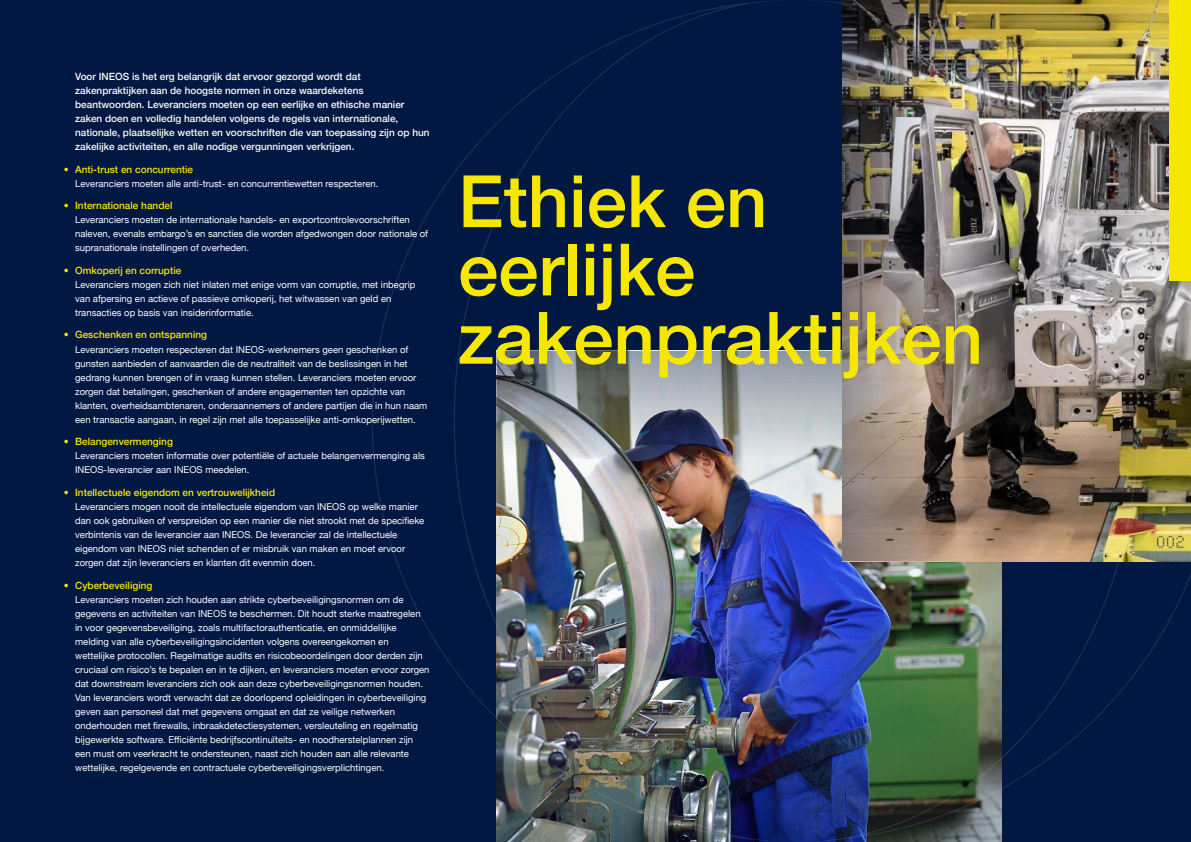
<style>
.page{position:relative;width:1191px;height:842px;background:#001842}
.page>*{position:absolute;margin:0;border:0;box-sizing:border-box;transform-origin:0 0}
.Body_-_Dark{font:500 72.3px/68.3px "Helvetica Neue";color:#f6e700}
.Body_-_Dark-2{font:500 10px/14px "Helvetica Neue";color:#fafafa}
.Body_-_Light{font:500 10px "Helvetica Neue";color:#f6e700}
.body_white_3mm_spacing{font:9.5px/14px "Helvetica Neue";color:#fff}
</style>
<div class="page">
<img style="left:372px;top:1px;width:819px;height:841px">
<img style="left:842px;top:0;width:349px;height:561px">
<p class="Body_-_Dark-2" style="left:75px;top:69px;width:356px">Voor INEOS is het erg belangrijk dat ervoor gezorgd wordt dat zakenpraktijken aan de hoogste normen in onze waardeketens beantwoorden. Leveranciers moeten op een eerlijke en ethische manier zaken doen en volledig handelen volgens de regels van internationale, nationale, plaatselijke wetten en voorschriften die van toepassing zijn op hun zakelijke activiteiten, en alle nodige vergunningen verkrijgen.</p>
<p class="Body_-_Light" style="left:64px;top:161px;width:131px">• Anti-trust en concurrentie</p>
<p class="body_white_3mm_spacing" style="left:75px;top:177px;width:305px">Leveranciers moeten alle anti-trust- en concurrentiewetten respecteren.</p>
<p class="Body_-_Light" style="left:64px;top:198px;width:110px">• Internationale handel</p>
<p class="body_white_3mm_spacing" style="left:75px;top:213px;width:354px">Leveranciers moeten de internationale handels- en exportcontrolevoorschriften naleven, evenals embargo’s en sancties die worden afgedwongen door nationale of supranationale instellingen of overheden.</p>
<p class="Body_-_Light" style="left:64px;top:262px;width:119px">• Omkoperij en corruptie</p>
<p class="body_white_3mm_spacing" style="left:75px;top:278px;width:342px">Leveranciers mogen zich niet inlaten met enige vorm van corruptie, met inbegrip van afpersing en actieve of passieve omkoperij, het witwassen van geld en transacties op basis van insiderinformatie.</p>
<p class="Body_-_Light" style="left:64px;top:327px;width:145px">• Geschenken en ontspanning</p>
<p class="body_white_3mm_spacing" style="left:75px;top:343px;width:354px">Leveranciers moeten respecteren dat INEOS-werknemers geen geschenken of gunsten aanbieden of aanvaarden die de neutraliteit van de beslissingen in het gedrang kunnen brengen of in vraag kunnen stellen. Leveranciers moeten ervoor zorgen dat betalingen, geschenken of andere engagementen ten opzichte van klanten, overheidsambtenaren, onderaannemers of andere partijen die in hun naam een transactie aangaan, in regel zijn met alle toepasselijke anti-omkoperijwetten.</p>
<p class="Body_-_Light" style="left:64px;top:434px;width:111px">• Belangenvermenging</p>
<p class="body_white_3mm_spacing" style="left:75px;top:449px;width:351px">Leveranciers moeten informatie over potentiële of actuele belangenvermenging als<br>INEOS-leverancier aan INEOS meedelen.</p>
<p class="Body_-_Light" style="left:64px;top:484px;width:213px">• Intellectuele eigendom en vertrouwelijkheid</p>
<p class="body_white_3mm_spacing" style="left:75px;top:500px;width:351px">Leveranciers mogen nooit de intellectuele eigendom van INEOS op welke manier dan ook gebruiken of verspreiden op een manier die niet strookt met de specifieke verbintenis van de leverancier aan INEOS. De leverancier zal de intellectuele eigendom van INEOS niet schenden of er misbruik van maken en moet ervoor zorgen dat zijn leveranciers en klanten dit evenmin doen.</p>
<p class="Body_-_Light" style="left:64px;top:577px;width:90px">• Cyberbeveiliging</p>
<p class="body_white_3mm_spacing" style="left:75px;top:593px;width:356px">Leveranciers moeten zich houden aan strikte cyberbeveiligingsnormen om de gegevens en activiteiten van INEOS te beschermen. Dit houdt sterke maatregelen in voor gegevensbeveiliging, zoals multifactorauthenticatie, en onmiddellijke melding van alle cyberbeveiligingsincidenten volgens overeengekomen en wettelijke protocollen. Regelmatige audits en risicobeoordelingen door derden zijn cruciaal om risico’s te bepalen en in te dijken, en leveranciers moeten ervoor zorgen dat downstream leveranciers zich ook aan deze cyberbeveiligingsnormen houden.<br>Van leveranciers wordt verwacht dat ze doorlopend opleidingen in cyberbeveiliging geven aan personeel dat met gegevens omgaat en dat ze veilige netwerken onderhouden met firewalls, inbraakdetectiesystemen, versleuteling en regelmatig bijgewerkte software. Efficiënte bedrijfscontinuïteits- en noodherstelplannen zijn een must om veerkracht te ondersteunen, naast zich houden aan alle relevante wettelijke, regelgevende en contractuele cyberbeveiligingsverplichtingen.</p>
<p class="Body_-_Dark" style="left:458px;top:161px;width:526px">Ethiek en eerlijke zakenpraktijken</p>
</div>
